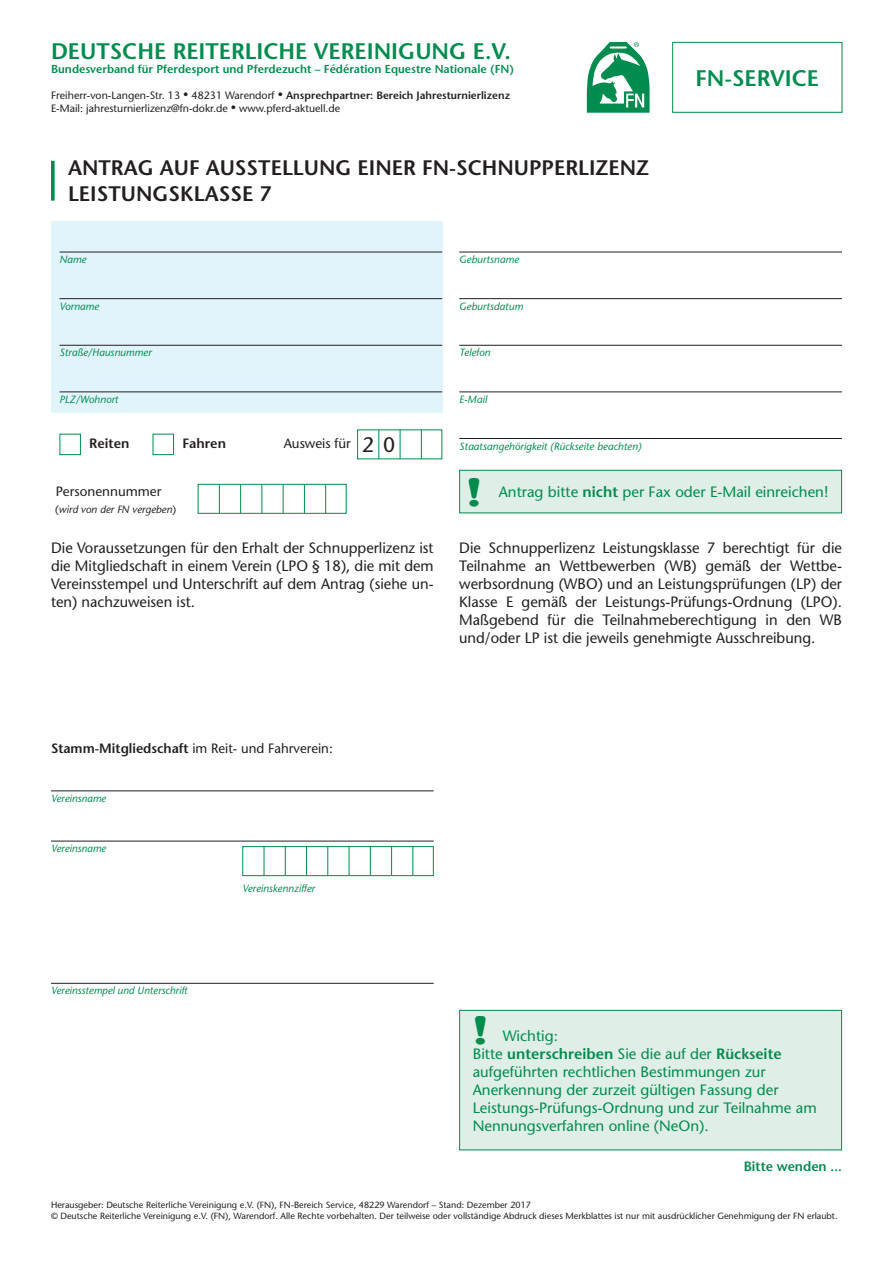
<style>
.page{position:relative;width:893px;height:1263px;background:#fff}
.page>*{position:absolute;margin:0;border:0;box-sizing:border-box;transform-origin:0 0}
.t1{font:700 37.5px "Souvenir";color:#008c4e}
.t2{font:600 22.5px "Stone Sans";color:#008c4e}
.t3{font:600 21px "Stone Sans";color:#231f20}
.t4{font:21px "Stone Sans";color:#231f20}
.t5{font:15px/18px "Stone Sans";color:#231f20;text-align:justify}
.t6{font:15px/18px "Stone Sans";color:#008c4e}
.t7{font:13.5px "Stone Sans";color:#231f20}
.t8{font:600 13.5px "Stone Sans";color:#008c4e}
.t9{font:600 13.5px "Stone Sans";color:#231f20}
.t10{font:600 11.55px "Stone Sans";color:#008c4e}
.t11{font:10.65px/12.8px "Stone Sans";color:#231f20}
.t12{font:italic 10.5px "Stone Sans";color:#008c4e}
.t13{font:italic 10.5px "Stone Sans";color:#231f20}
.t14{font:9px/10.8px "Stone Sans";color:#231f20}
.s1{font-weight:600}
.s2{font-style:normal}
</style>
<div class="page">
<div style="left:51px;top:221px;width:391px;height:191px;background:#e1f4fc"></div>
<hr style="left:60px;top:252px;width:382px;height:1px;background:#231f20">
<hr style="left:60px;top:298px;width:382px;height:1px;background:#231f20">
<hr style="left:60px;top:345px;width:382px;height:1px;background:#231f20">
<hr style="left:60px;top:391px;width:382px;height:1px;background:#231f20">
<div style="left:460px;top:470px;width:382px;height:43px;background:#dfeee6"></div>
<div style="left:459px;top:470px;width:383px;height:43px;border:1px solid #008c4e"></div>
<div style="left:672px;top:42px;width:170px;height:71px;border:1px solid #008c4e"></div>
<svg style="left:587px;top:42px;width:63px;height:71px"></svg>
<svg style="left:51px;top:161px;width:4px;height:40px"></svg>
<hr style="left:459px;top:252px;width:383px;height:1px;background:#231f20">
<hr style="left:459px;top:298px;width:383px;height:1px;background:#231f20">
<hr style="left:459px;top:345px;width:383px;height:1px;background:#231f20">
<hr style="left:459px;top:391px;width:383px;height:1px;background:#231f20">
<hr style="left:459px;top:438px;width:383px;height:1px;background:#231f20">
<div style="left:60px;top:434px;width:21px;height:21px;border:1px solid #008c4e"></div>
<div style="left:153px;top:434px;width:21px;height:21px;border:1px solid #008c4e"></div>
<svg style="left:378px;top:430px;width:1px;height:29px"></svg>
<svg style="left:400px;top:430px;width:1px;height:29px"></svg>
<svg style="left:421px;top:430px;width:1px;height:29px"></svg>
<div style="left:198px;top:484px;width:149px;height:30px;border:1px solid #008c4e"></div>
<svg style="left:219px;top:484px;width:1px;height:29px"></svg>
<svg style="left:240px;top:484px;width:1px;height:29px"></svg>
<svg style="left:261px;top:484px;width:1px;height:29px"></svg>
<svg style="left:283px;top:484px;width:1px;height:29px"></svg>
<svg style="left:304px;top:484px;width:1px;height:29px"></svg>
<svg style="left:325px;top:484px;width:1px;height:29px"></svg>
<hr style="left:51px;top:790px;width:383px;height:1px;background:#231f20">
<hr style="left:51px;top:841px;width:383px;height:1px;background:#231f20">
<hr style="left:51px;top:983px;width:383px;height:1px;background:#231f20">
<div style="left:460px;top:1010px;width:382px;height:140px;background:#dfeee6"></div>
<div style="left:459px;top:1010px;width:383px;height:140px;border:1px solid #008c4e"></div>
<div style="left:242px;top:846px;width:192px;height:30px;border:1px solid #008c4e"></div>
<hr style="left:264px;top:846px;width:1px;height:30px;background:#008c4e">
<hr style="left:285px;top:846px;width:1px;height:30px;background:#008c4e">
<hr style="left:306px;top:846px;width:1px;height:30px;background:#008c4e">
<hr style="left:327px;top:846px;width:1px;height:30px;background:#008c4e">
<hr style="left:349px;top:846px;width:1px;height:30px;background:#008c4e">
<hr style="left:370px;top:846px;width:1px;height:30px;background:#008c4e">
<hr style="left:391px;top:846px;width:1px;height:30px;background:#008c4e">
<hr style="left:412px;top:846px;width:1px;height:30px;background:#008c4e">
<h2 class="t2" style="left:51px;top:38px;width:461px">DEUTSCHE REITERLICHE VEREINIGUNG E.V.</h2>
<p class="t10" style="left:51px;top:62px;width:465px">Bundesverband für Pferdesport und Pferdezucht – Fédération Equestre Nationale (FN)</p>
<p class="t11" style="left:51px;top:89px;width:461px">Freiherr-von-Langen-Str. 13 • 48231 Warendorf • <span class="s1">Ansprechpartner: Bereich Jahresturnierlizenz<br></span>E-Mail: jahresturnierlizenz@fn-dokr.de • www.pferd-aktuell.de</p>
<h3 class="t3" style="left:68px;top:155px;width:15px">antrag</h3>
<h3 class="t3" style="left:160px;top:155px;width:14px">auf</h3>
<h3 class="t3" style="left:206px;top:155px;width:15px">ausstellung</h3>
<h3 class="t3" style="left:358px;top:155px;width:13px">einer</h3>
<h3 class="t3" style="left:422px;top:155px;width:48px">fn-schnupperli</h3>
<h3 class="t3" style="left:596px;top:155px;width:55px">zenz</h3>
<h3 class="t3" style="left:68px;top:181px;width:25px">Leistungs</h3>
<h3 class="t3" style="left:180px;top:181px;width:27px">klasse</h3>
<h3 class="t3" style="left:259px;top:181px;width:14px">7</h3>
<p class="t12" style="left:60px;top:253px;width:28px">Name</p>
<p class="t12" style="left:60px;top:300px;width:41px">Vorname</p>
<p class="t12" style="left:60px;top:346px;width:94px">Straße/Hausnummer</p>
<p class="t12" style="left:60px;top:393px;width:60px">PLZ/Wohnort</p>
<p class="t12" style="left:459px;top:253px;width:61px">Geburtsname</p>
<p class="t12" style="left:459px;top:300px;width:65px">Geburtsdatum</p>
<p class="t12" style="left:459px;top:346px;width:33px">Telefon</p>
<p class="t12" style="left:459px;top:393px;width:29px">E-Mail</p>
<h3 class="t4" style="left:362px;top:432px;width:34px">2 0</h3>
<p class="t9" style="left:89px;top:435px;width:42px">Reiten</p>
<p class="t9" style="left:182px;top:435px;width:45px">Fahren</p>
<p class="t7" style="left:284px;top:435px;width:69px">Ausweis für</p>
<p class="t12" style="left:459px;top:440px;width:184px">Staatsangehörigkeit (Rückseite beachten)</p>
<h2 class="t2" style="left:695px;top:64px;width:63px">FN-Service</h2>
<p class="t7" style="left:56px;top:484px;width:107px">Personennummer</p>
<p class="t13" style="left:55px;top:503px;width:122px"><span class="s2">(</span>wird von der FN vergeben<span class="s2">)</span></p>
<p class="t5" style="left:51px;top:539px;width:384px">Die Voraussetzungen für den Erhalt der Schnupperlizenz ist die Mitgliedschaft in einem Verein (LPO § 18), die mit dem Vereinsstempel und Unterschrift auf dem Antrag (siehe un&shy;ten) nachzuweisen ist.</p>
<h1 class="t1" style="left:467px;top:468px;width:16px">!</h1>
<p class="t6" style="left:499px;top:483px;width:331px">Antrag bitte <span class="s1">nicht</span> per Fax oder E-Mail einreichen!</p>
<p class="t5" style="left:459px;top:539px;width:384px">Die Schnupperlizenz Leistungsklasse 7 berechtigt für die Teilnahme an Wettbewerben (WB) gemäß der Wettbe&shy;werbsordnung (WBO) und an Leistungsprüfungen (LP) der Klasse E gemäß der Leistungs-Prüfungs-Ordnung (LPO).<br>Maßgebend für die Teilnahmeberechtigung in den WB und/oder LP ist die jeweils genehmigte Ausschreibung.</p>
<p class="t7" style="left:51px;top:740px;width:283px"><span class="s1">Stamm-Mitgliedschaft</span> im Reit- und Fahrverein:</p>
<p class="t12" style="left:51px;top:792px;width:57px">Vereinsname</p>
<p class="t12" style="left:51px;top:842px;width:57px">Vereinsname</p>
<p class="t12" style="left:51px;top:984px;width:138px">Vereinsstempel und Unterschrift</p>
<p class="t12" style="left:242px;top:882px;width:74px">Vereinskennziffer</p>
<h1 class="t1" style="left:473px;top:1007px;width:16px">!</h1>
<p class="t6" style="left:473px;top:1026px;width:345px;text-indent:30px">Wichtig:<br>Bitte <span class="s1">unterschreiben</span> Sie die auf der <span class="s1">Rückseite </span>aufgeführten rechtlichen Bestimmungen zur Anerkennung der zurzeit gültigen Fassung der Leistungs-Prüfungs-Ordnung und zur Teilnahme am Nennungsverfahren online (NeOn).</p>
<p class="t8" style="left:744px;top:1158px;width:100px">Bitte wenden ...</p>
<p class="t14" style="left:51px;top:1199px;width:788px">Herausgeber: Deutsche Reiterliche Vereinigung e.V. (FN), FN-Bereich Service, 48229 Warendorf – Stand: Dezember 2017<br>© Deutsche Reiterliche Vereinigung e.V. (FN), Warendorf. Alle Rechte vorbehalten. Der teilweise oder vollständige Abdruck dieses Merkblattes ist nur mit ausdrücklicher Genehmigung der FN erlaubt.</p>
</div>
